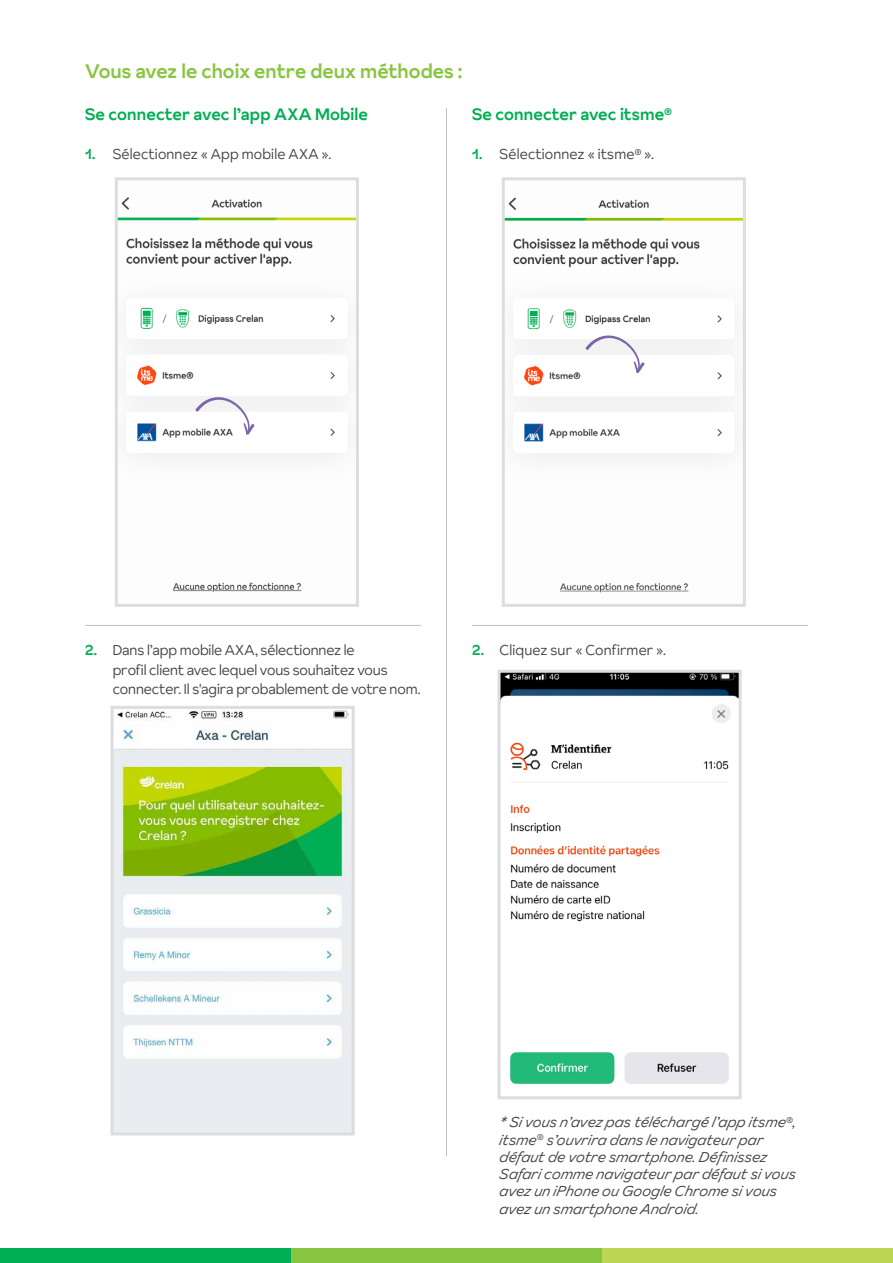
<style>
.page{position:relative;width:893px;height:1263px;background:#fff}
.page>*{position:absolute;margin:0;border:0;box-sizing:border-box;transform-origin:0 0}
.t1{font:500 19.5px "Crelan Sunset";color:#88c540}
.t2{font:500 16.5px "Crelan Sunset";letter-spacing:.005em;color:#00ae53}
.t3{font:italic 300 14.25px/17.2px "Crelan Sunset";letter-spacing:.01em;color:#414042}
.t4{font:300 14.25px/19.5px "Crelan Sunset";letter-spacing:-.005em;color:#414042}
.s1{font-weight:500;color:#00ae53}
</style>
<div class="page">
<div style="left:0;top:1248px;width:291px;height:15px;background:#00ae53"></div>
<div style="left:291px;top:1248px;width:311px;height:15px;background:#88c540"></div>
<div style="left:602px;top:1248px;width:291px;height:15px;background:#bdd753"></div>
<hr style="left:446px;top:108px;width:1px;height:1048px;background:#bcbec0">
<svg style="left:110px;top:706px;width:245px;height:430px"></svg>
<hr style="left:85px;top:625px;width:336px;height:1px;background:#bcbec0">
<hr style="left:472px;top:625px;width:336px;height:1px;background:#bcbec0">
<svg style="left:497px;top:670px;width:245px;height:430px"></svg>
<svg style="left:115px;top:177px;width:244px;height:430px"></svg>
<svg style="left:195px;top:396px;width:59px;height:39px"></svg>
<svg style="left:502px;top:177px;width:244px;height:430px"></svg>
<svg style="left:586px;top:335px;width:59px;height:38px"></svg>
<h1 class="t1" style="left:85px;top:58px;width:379px">Vous avez le choix entre deux méthodes :</h1>
<p class="t2" style="left:85px;top:103px;width:285px">Se connecter avec l’app AXA Mobile</p>
<p class="t4" style="left:85px;top:144px;width:248px"><span class="s1">1.</span> Sélectionnez « App mobile AXA ».</p>
<p class="t2" style="left:472px;top:103px;width:202px">Se connecter avec itsme<sup>®</sup></p>
<p class="t4" style="left:472px;top:144px;width:183px"><span class="s1">1.</span> Sélectionnez « itsme<sup>®</sup> ».</p>
<p class="t4" style="left:113px;top:640px;width:309px;text-indent:-28px"><span class="s1">2.</span> Dans l’app mobile AXA, sélectionnez le<br>profil client avec lequel vous souhaitez vous connecter. Il s'agira probablement de votre nom.</p>
<p class="t4" style="left:472px;top:640px;width:196px"><span class="s1">2.</span> Cliquez sur « Confirmer ».</p>
<p class="t3" style="left:500px;top:1113px;width:298px">* Si vous n’avez pas téléchargé l’app itsme<sup>®</sup>, itsme<sup>®</sup> s’ouvrira dans le navigateur par défaut de votre smartphone. Définissez Safari comme navigateur par défaut si vous avez un iPhone ou Google Chrome si vous avez un smartphone Android.</p>
</div>
